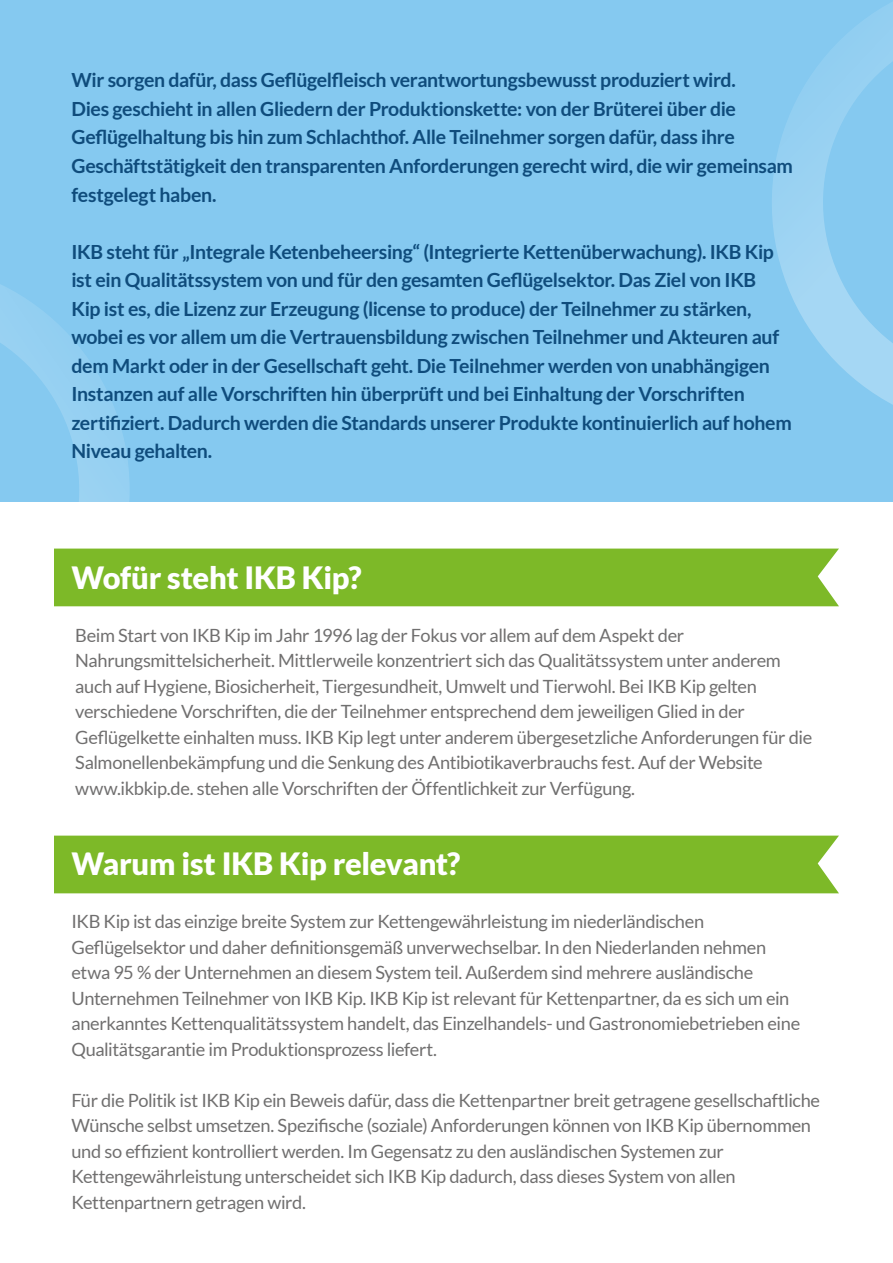
<style>
.page{position:relative;width:893px;height:1263px;background:#fff}
.page>*{position:absolute;margin:0;border:0;box-sizing:border-box;transform-origin:0 0}
.t1{font:900 30.75px "Lato";letter-spacing:-.01em;color:#fff}
.t2{font:700 19.5px/28.5px "Lato";letter-spacing:-.02em;color:#0f4c7c}
.t3{font:18.3px/25.5px "Lato";letter-spacing:-.02em;color:#706f6f}
</style>
<div class="page">
<div style="left:0;top:0;width:893px;height:502px;background:#85c9f0"></div>
<svg style="left:772px;top:2px;width:121px;height:403px"></svg>
<svg style="left:0;top:284px;width:130px;height:218px"></svg>
<div style="left:54px;top:549px;width:785px;height:57px;background:#7db928"></div>
<div style="left:54px;top:836px;width:785px;height:57px;background:#7db928"></div>
<p class="t2" style="left:71px;top:66px;width:723px">Wir sorgen dafür, dass Geflügelfleisch verantwortungsbewusst produziert wird.<br>Dies geschieht in allen Gliedern der Produktionskette: von der Brüterei über die Geflügelhaltung bis hin zum Schlachthof. Alle Teilnehmer sorgen dafür, dass ihre Geschäftstätigkeit den transparenten Anforderungen gerecht wird, die wir gemeinsam festgelegt haben.</p>
<p class="t2" style="left:71px;top:237px;width:722px">IKB steht für „Integrale Ketenbeheersing“ (Integrierte Kettenüberwachung). IKB Kip ist ein Qualitätssystem von und für den gesamten Geflügelsektor. Das Ziel von IKB<br>Kip ist es, die Lizenz zur Erzeugung (license to produce) der Teilnehmer zu stärken, wobei es vor allem um die Vertrauensbildung zwischen Teilnehmer und Akteuren auf dem Markt oder in der Gesellschaft geht. Die Teilnehmer werden von unabhängigen Instanzen auf alle Vorschriften hin überprüft und bei Einhaltung der Vorschriften zertifiziert. Dadurch werden die Standards unserer Produkte kontinuierlich auf hohem Niveau gehalten.</p>
<h1 class="t1" style="left:71px;top:559px;width:292px">Wofür steht IKB Kip?</h1>
<p class="t3" style="left:75px;top:622px;width:738px">Beim Start von IKB Kip im Jahr 1996 lag der Fokus vor allem auf dem Aspekt der Nahrungsmittelsicherheit. Mittlerweile konzentriert sich das Qualitätssystem unter anderem auch auf Hygiene, Biosicherheit, Tiergesundheit, Umwelt und Tierwohl. Bei IKB Kip gelten verschiedene Vorschriften, die der Teilnehmer entsprechend dem jeweiligen Glied in der Geflügelkette einhalten muss. IKB Kip legt unter anderem übergesetzliche Anforderungen für die Salmonellenbekämpfung und die Senkung des Antibiotikaverbrauchs fest. Auf der Website www.ikbkip.de. stehen alle Vorschriften der Öffentlichkeit zur Verfügung.</p>
<h1 class="t1" style="left:71px;top:846px;width:391px">Warum ist IKB Kip relevant?</h1>
<p class="t3" style="left:71px;top:909px;width:730px">IKB Kip ist das einzige breite System zur Kettengewährleistung im niederländischen Geflügelsektor und daher definitionsgemäß unverwechselbar. In den Niederlanden nehmen etwa 95 % der Unternehmen an diesem System teil. Außerdem sind mehrere ausländische Unternehmen Teilnehmer von IKB Kip. IKB Kip ist relevant für Kettenpartner, da es sich um ein anerkanntes Kettenqualitätssystem handelt, das Einzelhandels- und Gastronomiebetrieben eine Qualitätsgarantie im Produktionsprozess liefert.</p>
<p class="t3" style="left:71px;top:1087px;width:750px">Für die Politik ist IKB Kip ein Beweis dafür, dass die Kettenpartner breit getragene gesellschaftliche Wünsche selbst umsetzen. Spezifische (soziale) Anforderungen können von IKB Kip übernommen und so effizient kontrolliert werden. Im Gegensatz zu den ausländischen Systemen zur Kettengewährleistung unterscheidet sich IKB Kip dadurch, dass dieses System von allen Kettenpartnern getragen wird.</p>
</div>
